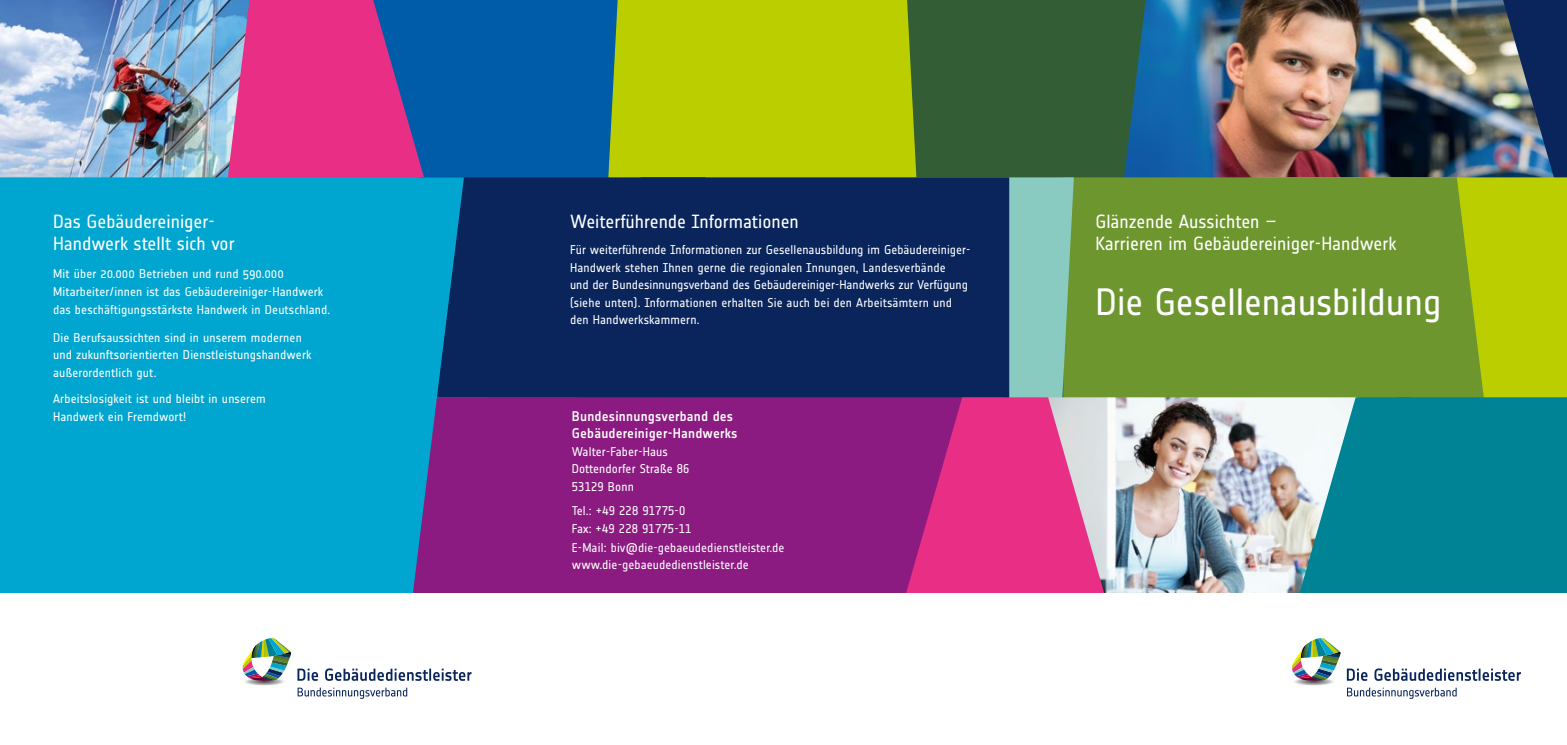
<style>
.page{position:relative;width:1567px;height:745px;background:#fff}
.page>*{position:absolute;margin:0;border:0;box-sizing:border-box;transform-origin:0 0}
.t1{font:37.5px "Notes Soft";letter-spacing:-.005em;color:#fff}
.t2{font:18.75px/22.5px "Notes Soft";color:#fff}
.t3{font:500 13.75px/17.5px "Notes Soft";letter-spacing:.015em;color:#fff}
.t4{font:12.5px/17.5px "Notes Soft";letter-spacing:.01em;color:#fff}
.t5{font:12.5px/24.6px "Notes Soft Regular Tf";letter-spacing:.015em;color:#fff}
.s1{font-family:"Notes Soft Regular Tf"}
.s2{font-family:"Notes Soft"}
</style>
<div class="page">
<div style="left:943px;top:0;width:177px;height:177px;background:#335e35"></div>
<svg style="left:581px;top:0;width:362px;height:177px;background:#9ebb13"></svg>
<svg style="left:249px;top:0;width:319px;height:177px;background:#6c4698"></svg>
<img style="left:0;top:0;width:249px;height:177px">
<img style="left:1120px;top:0;width:436px;height:177px">
<div style="left:1526px;top:177px;width:40px;height:220px;background:#bbcf00"></div>
<svg style="left:1073px;top:177px;width:453px;height:220px;background:#769c29"></svg>
<svg style="left:1009px;top:177px;width:64px;height:220px;background:#86c6b4"></svg>
<div style="left:705px;top:177px;width:304px;height:220px;background:#09255c"></div>
<div style="left:464px;top:177px;width:241px;height:220px;background:#09255c"></div>
<img style="left:1147px;top:397px;width:108px;height:195px">
<svg style="left:1255px;top:397px;width:123px;height:195px"></svg>
<div style="left:1378px;top:397px;width:188px;height:195px;background:#008395"></div>
<div style="left:464px;top:397px;width:398px;height:195px;background:#8c1b81"></div>
<svg style="left:862px;top:397px;width:285px;height:195px;background:#c95298"></svg>
<div style="left:0;top:177px;width:464px;height:415px;background:#00a6d0"></div>
<svg style="left:325px;top:668px;width:146px;height:12px"></svg>
<svg style="left:297px;top:668px;width:21px;height:12px"></svg>
<svg style="left:297px;top:687px;width:110px;height:11px"></svg>
<img style="left:242px;top:638px;width:49px;height:48px">
<svg style="left:1374px;top:668px;width:146px;height:12px"></svg>
<svg style="left:1346px;top:668px;width:21px;height:12px"></svg>
<svg style="left:1347px;top:687px;width:109px;height:11px"></svg>
<img style="left:1292px;top:638px;width:48px;height:48px">
<h2 class="t2" style="left:53px;top:210px;width:183px">Das Gebäudereiniger-<br>Handwerk stellt sich vor</h2>
<p class="t4" style="left:53px;top:265px;width:279px">Mit über 20.000 Betrieben und rund 590.000<br>Mitarbeiter/innen ist das Gebäudereiniger-Handwerk das beschäftigungsstärkste Handwerk in Deutschland.</p>
<p class="t4" style="left:53px;top:328px;width:260px">Die Berufsaussichten sind in unserem modernen und zukunftsorientierten Dienstleistungshandwerk außerordentlich gut.</p>
<p class="t4" style="left:53px;top:389px;width:214px">Arbeitslosigkeit ist und bleibt in unserem<br>Handwerk ein Fremdwort!</p>
<h2 class="t2" style="left:570px;top:210px;width:230px">Weiterführende Informationen</h2>
<p class="t4" style="left:570px;top:241px;width:402px">Für weiterführende Informationen zur Gesellenausbildung im Gebäudereiniger-Handwerk stehen Ihnen gerne die regionalen Innungen, Landesverbände<br>und der Bundesinnungsverband des Gebäudereiniger-Handwerks zur Verfügung (siehe unten). Informationen erhalten Sie auch bei den Arbeitsämtern und den Handwerkskammern.</p>
<p class="t3" style="left:572px;top:406px;width:167px">Bundesinnungsverband des<br>Gebäudereiniger-Handwerks</p>
<p class="t4" style="left:572px;top:442px;width:119px">Walter-Faber-Haus<br>Dottendorfer Straße <span class="s1">86</span></p>
<p class="t5" style="left:572px;top:473px;width:115px">53129 <span class="s2">Bonn<br>Tel.:</span> +49 228 91775-0</p>
<p class="t5" style="left:572px;top:515px;width:121px">Fax: +49 228 91775-11</p>
<p class="t4" style="left:572px;top:538px;width:214px">E-Mail: biv@die-gebaeudedienstleister.de www.die-gebaeudedienstleister.de</p>
<h2 class="t2" style="left:1095px;top:210px;width:302px">Glänzende Aussichten –<br>Karrieren im Gebäudereiniger-Handwerk</h2>
<h1 class="t1" style="left:1095px;top:281px;width:347px">Die Gesellenausbildung</h1>
</div>
